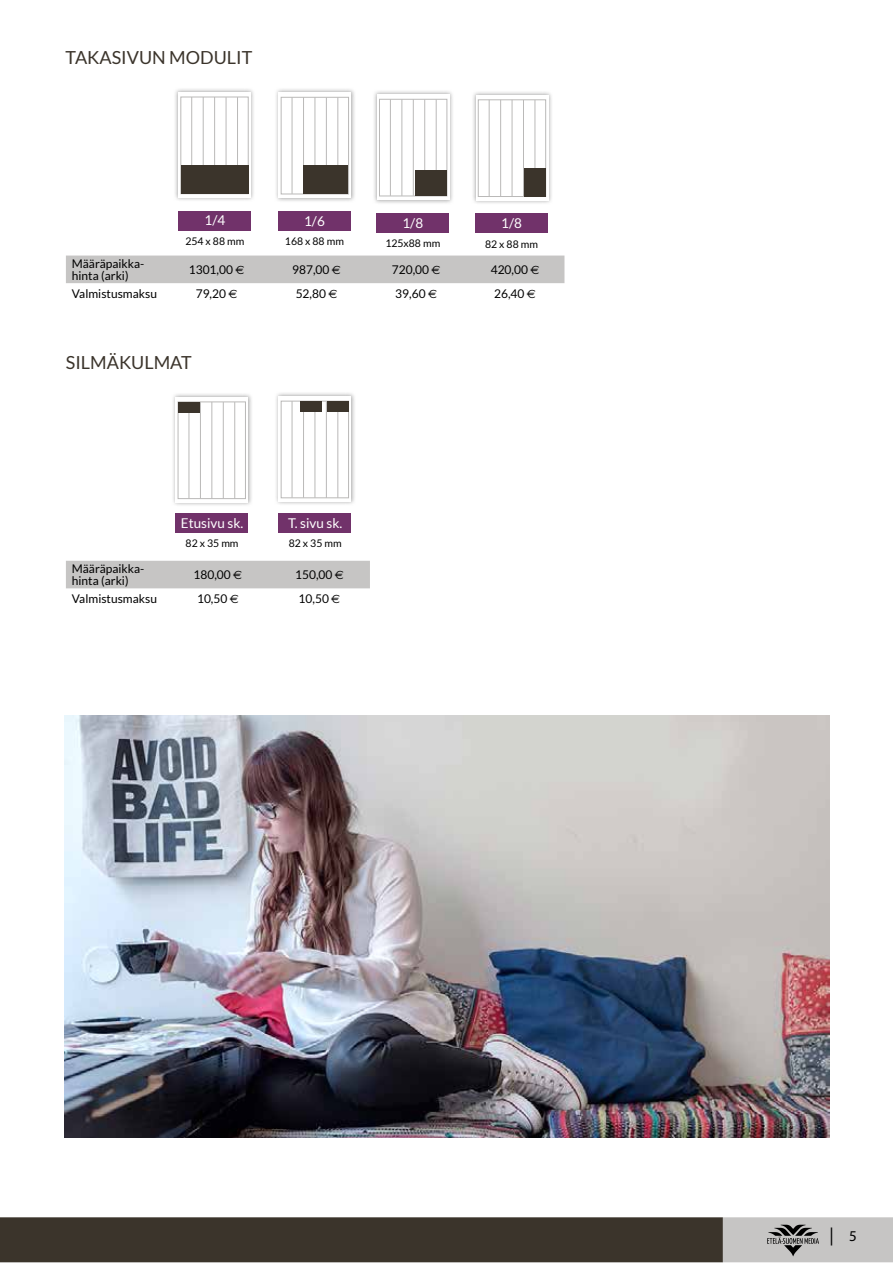
<style>
.page{position:relative;width:893px;height:1263px;background:#fff}
.page>*{position:absolute;margin:0;border:0;box-sizing:border-box;transform-origin:0 0}
.t1{font:18px "Lato";color:#3b342b}
.t2{font:18px "Myriad Pro";color:#000}
.t3{font:13.5px "Lato";color:#fff}
.t4{font:12px/12px "Lato";color:#000}
.t5{font:10.5px "Lato";color:#000}
.s1{font-family:"Euro Sans"}
.s2{font-size:15px}
</style>
<div class="page">
<div style="left:0;top:1217px;width:723px;height:45px;background:#3b342b"></div>
<div style="left:723px;top:1217px;width:170px;height:45px;background:#c6c5c4"></div>
<svg style="left:767px;top:1225px;width:52px;height:31px"></svg>
<div style="left:173px;top:87px;width:83px;height:115px;background:#000;opacity:.35"></div>
<div style="left:178px;top:92px;width:73px;height:106px;background:#fff"></div>
<div style="left:181px;top:97px;width:67px;height:97px;border:1px solid #bab9b8"></div>
<hr style="left:191px;top:97px;width:1px;height:97px;background:#bab9b8">
<hr style="left:203px;top:97px;width:1px;height:97px;background:#bab9b8">
<hr style="left:214px;top:97px;width:1px;height:97px;background:#bab9b8">
<hr style="left:226px;top:97px;width:1px;height:97px;background:#bab9b8">
<hr style="left:237px;top:97px;width:1px;height:97px;background:#bab9b8">
<div style="left:178px;top:211px;width:73px;height:19px;background:#71326a"></div>
<div style="left:181px;top:166px;width:67px;height:28px;background:#3b342b"></div>
<div style="left:274px;top:87px;width:82px;height:115px;background:#000;opacity:.35"></div>
<div style="left:278px;top:92px;width:73px;height:106px;background:#fff"></div>
<div style="left:281px;top:97px;width:68px;height:97px;border:1px solid #bab9b8"></div>
<hr style="left:292px;top:97px;width:1px;height:97px;background:#bab9b8">
<hr style="left:303px;top:97px;width:1px;height:97px;background:#bab9b8">
<hr style="left:315px;top:97px;width:1px;height:97px;background:#bab9b8">
<hr style="left:326px;top:97px;width:1px;height:97px;background:#bab9b8">
<hr style="left:338px;top:97px;width:1px;height:97px;background:#bab9b8">
<div style="left:278px;top:211px;width:73px;height:19px;background:#71326a"></div>
<div style="left:304px;top:166px;width:44px;height:28px;background:#3b342b"></div>
<div style="left:471px;top:90px;width:82px;height:115px;background:#000;opacity:.35"></div>
<div style="left:476px;top:95px;width:72px;height:105px;background:#fff"></div>
<div style="left:478px;top:100px;width:68px;height:97px;border:1px solid #bab9b8"></div>
<hr style="left:489px;top:100px;width:1px;height:96px;background:#bab9b8">
<hr style="left:500px;top:100px;width:1px;height:96px;background:#bab9b8">
<hr style="left:512px;top:100px;width:1px;height:96px;background:#bab9b8">
<hr style="left:523px;top:100px;width:1px;height:96px;background:#bab9b8">
<hr style="left:535px;top:100px;width:1px;height:96px;background:#bab9b8">
<div style="left:475px;top:214px;width:73px;height:19px;background:#71326a"></div>
<div style="left:524px;top:168px;width:21px;height:28px;background:#3b342b"></div>
<div style="left:372px;top:89px;width:82px;height:115px;background:#000;opacity:.35"></div>
<div style="left:377px;top:94px;width:73px;height:106px;background:#fff"></div>
<div style="left:379px;top:99px;width:68px;height:97px;border:1px solid #bab9b8"></div>
<hr style="left:390px;top:99px;width:1px;height:97px;background:#bab9b8">
<hr style="left:402px;top:99px;width:1px;height:97px;background:#bab9b8">
<hr style="left:413px;top:99px;width:1px;height:97px;background:#bab9b8">
<hr style="left:424px;top:99px;width:1px;height:97px;background:#bab9b8">
<hr style="left:436px;top:99px;width:1px;height:97px;background:#bab9b8">
<div style="left:376px;top:213px;width:73px;height:19px;background:#71326a"></div>
<div style="left:416px;top:170px;width:31px;height:26px;background:#3b342b"></div>
<div style="left:66px;top:256px;width:498px;height:27px;background:#c6c5c4"></div>
<div style="left:66px;top:561px;width:304px;height:27px;background:#c6c5c4"></div>
<div style="left:171px;top:392px;width:82px;height:115px;background:#000;opacity:.35"></div>
<div style="left:175px;top:397px;width:73px;height:106px;background:#fff"></div>
<div style="left:178px;top:402px;width:68px;height:97px;border:1px solid #bab9b8"></div>
<hr style="left:189px;top:402px;width:1px;height:96px;background:#bab9b8">
<hr style="left:200px;top:402px;width:1px;height:96px;background:#bab9b8">
<hr style="left:212px;top:402px;width:1px;height:96px;background:#bab9b8">
<hr style="left:223px;top:402px;width:1px;height:97px;background:#bab9b8">
<hr style="left:234px;top:402px;width:1px;height:97px;background:#bab9b8">
<div style="left:175px;top:513px;width:73px;height:20px;background:#71326a"></div>
<div style="left:274px;top:391px;width:82px;height:115px;background:#000;opacity:.35"></div>
<div style="left:278px;top:396px;width:73px;height:106px;background:#fff"></div>
<div style="left:281px;top:401px;width:68px;height:97px;border:1px solid #bab9b8"></div>
<hr style="left:292px;top:401px;width:1px;height:97px;background:#bab9b8">
<hr style="left:303px;top:401px;width:1px;height:97px;background:#bab9b8">
<hr style="left:315px;top:401px;width:1px;height:97px;background:#bab9b8">
<hr style="left:326px;top:401px;width:1px;height:97px;background:#bab9b8">
<hr style="left:338px;top:401px;width:1px;height:97px;background:#bab9b8">
<div style="left:327px;top:401px;width:21px;height:11px;background:#3b342b"></div>
<div style="left:179px;top:402px;width:21px;height:11px;background:#3b342b"></div>
<div style="left:278px;top:513px;width:73px;height:20px;background:#71326a"></div>
<div style="left:300px;top:401px;width:22px;height:11px;background:#3b342b"></div>
<img style="left:65px;top:716px;width:764px;height:422px">
<h1 class="t1" style="left:66px;top:47px;width:188px">TAKASIVUN MODULIT</h1>
<p class="t3" style="left:205px;top:213px;width:22px">1/4</p>
<p class="t5" style="left:185px;top:235px;width:61px">254 x 88 mm</p>
<p class="t3" style="left:304px;top:213px;width:22px">1/6</p>
<p class="t5" style="left:285px;top:236px;width:61px">168 x 88 mm</p>
<p class="t3" style="left:402px;top:215px;width:22px">1/8</p>
<p class="t5" style="left:385px;top:238px;width:57px">125x88 mm</p>
<p class="t3" style="left:501px;top:216px;width:22px">1/8</p>
<p class="t5" style="left:485px;top:238px;width:54px">82 x 88 mm</p>
<p class="t4" style="left:72px;top:258px;width:74px">Määräpaikka&shy;hinta (arki)</p>
<p class="t4" style="left:189px;top:264px;width:57px">1301,00 <span class="s1">E</span></p>
<p class="t4" style="left:292px;top:264px;width:50px">987,00 <span class="s1">E</span></p>
<p class="t4" style="left:392px;top:264px;width:50px">720,00 <span class="s1">E</span></p>
<p class="t4" style="left:491px;top:264px;width:50px">420,00 <span class="s1">E</span></p>
<p class="t4" style="left:72px;top:288px;width:87px">Valmistusmaksu</p>
<p class="t4" style="left:196px;top:288px;width:43px">79,20 <span class="s1">E</span></p>
<p class="t4" style="left:296px;top:288px;width:43px">52,80 <span class="s1">E</span></p>
<p class="t4" style="left:395px;top:288px;width:43px">39,60 <span class="s1">E</span></p>
<p class="t4" style="left:494px;top:288px;width:43px">26,40 <span class="s1">E</span></p>
<h1 class="t1" style="left:66px;top:352px;width:128px">SILMÄKULMAT</h1>
<p class="t3" style="left:181px;top:515px;width:64px">Etusivu sk.</p>
<p class="t5" style="left:186px;top:538px;width:54px">82 x 35 mm</p>
<p class="t3" style="left:288px;top:515px;width:56px">T. sivu sk.</p>
<p class="t5" style="left:289px;top:538px;width:54px">82 x 35 mm</p>
<p class="t4" style="left:72px;top:563px;width:74px">Määräpaikka&shy;hinta (arki)</p>
<p class="t4" style="left:194px;top:569px;width:50px">180,00 <span class="s1">E</span></p>
<p class="t4" style="left:295px;top:569px;width:50px">150,00 <span class="s1">E</span></p>
<p class="t4" style="left:72px;top:593px;width:87px">Valmistusmaksu</p>
<p class="t4" style="left:197px;top:593px;width:43px">10,50 <span class="s1">E</span></p>
<p class="t4" style="left:299px;top:593px;width:43px">10,50 <span class="s1">E</span></p>
<h1 class="t2" style="left:830px;top:1224px;width:29px">| <span class="s2">5</span></h1>
</div>
